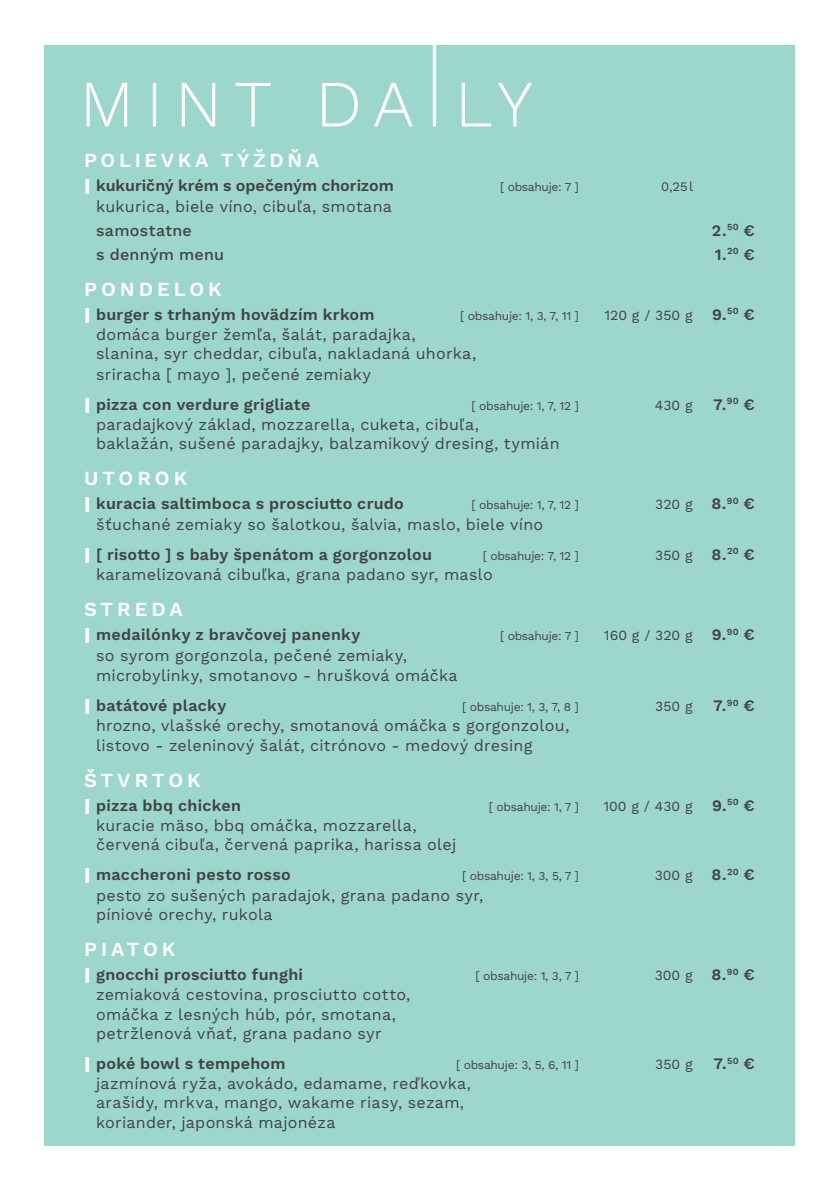
<style>
.page{position:relative;width:840px;height:1191px;background:#fff}
.page>*{position:absolute;margin:0;border:0;box-sizing:border-box;transform-origin:0 0}
.t1{font:600 20px "Work Sans";letter-spacing:.185em;color:#fff}
.t2{font:16px/19.2px "Work Sans";letter-spacing:.015em;color:#414243}
.t3{font:600 16px "Work Sans";letter-spacing:.015em;color:#414243}
.t4{font:600 16px "Work Sans";letter-spacing:-.005em;color:#414243}
.t5{font:500 16px "Work Sans";letter-spacing:.015em;color:#414243}
.t6{font:14px "Work Sans";color:#414243}
.t7{font:13px "Work Sans";color:#414243}
.t8{font:12px "Work Sans";letter-spacing:-.025em;color:#414243}
.s1{font-weight:900;font-size:17px;color:#fff}
.s2{font-weight:600;font-size:16px}
.s3{font-weight:600}
</style>
<div class="page">
<div style="left:44px;top:45px;width:750px;height:1100px;background:#9dd6cd"></div>
<svg style="left:87px;top:45px;width:444px;height:81px"></svg>
<p class="t1" style="left:84px;top:149px;width:236px">POLIEVKA TÝŽDŇA</p>
<p class="t4" style="left:84px;top:176px;width:311px"><span class="s1">|</span> kukuričný krém s opečeným chorizom</p>
<p class="t8" style="left:499px;top:180px;width:80px">[ obsahuje: 7 ]</p>
<p class="t7" style="left:660px;top:179px;width:34px">0,25l</p>
<p class="t2" style="left:96px;top:197px;width:297px">kukurica, biele víno, cibuľa, smotana</p>
<p class="t5" style="left:96px;top:221px;width:97px">samostatne</p>
<p class="t3" style="left:711px;top:221px;width:44px">2.<sup>50</sup> €</p>
<p class="t5" style="left:96px;top:245px;width:129px">s denným menu</p>
<p class="t3" style="left:714px;top:245px;width:42px">1.<sup>20</sup> €</p>
<p class="t1" style="left:84px;top:277px;width:139px">PONDELOK</p>
<p class="t3" style="left:84px;top:305px;width:292px"><span class="s1">|</span> burger s trhaným hovädzím krkom</p>
<p class="t8" style="left:460px;top:308px;width:120px">[ obsahuje: 1, 3, 7, 11 ]</p>
<p class="t6" style="left:604px;top:307px;width:152px">120 g / 350 g <span class="s2">9.</span><sup>50</sup> <span class="s2">€</span></p>
<p class="t2" style="left:96px;top:325px;width:381px;line-height:19.8px">domáca burger žemľa, šalát, paradajka, slanina, syr cheddar, cibuľa, nakladaná uhorka, sriracha [ mayo ], pečené zemiaky</p>
<p class="t3" style="left:84px;top:395px;width:228px"><span class="s1">|</span> pizza con verdure grigliate</p>
<p class="t8" style="left:471px;top:398px;width:109px">[ obsahuje: 1, 7, 12 ]</p>
<p class="t6" style="left:654px;top:397px;width:39px">430 g</p>
<p class="t3" style="left:712px;top:395px;width:43px">7.<sup>90</sup> €</p>
<p class="t2" style="left:96px;top:416px;width:465px">paradajkový základ, mozzarella, cuketa, cibuľa, baklažán, sušené paradajky, balzamikový dresing, tymián</p>
<p class="t1" style="left:84px;top:467px;width:105px">UTOROK</p>
<p class="t3" style="left:84px;top:494px;width:321px"><span class="s1">|</span> kuracia saltimboca s prosciutto crudo</p>
<p class="t8" style="left:471px;top:498px;width:109px">[ obsahuje: 1, 7, 12 ]</p>
<p class="t6" style="left:655px;top:496px;width:101px">320 g <span class="s2">8.</span><sup>90</sup> <span class="s2">€</span></p>
<p class="t2" style="left:84px;top:510px;width:460px;line-height:30px;text-indent:12px">šťuchané zemiaky so šalotkou, šalvia, maslo, biele víno <span class="s1">|</span> <span class="s3">[ risotto ] s baby špenátom a gorgonzolou</span></p>
<p class="t8" style="left:482px;top:548px;width:98px">[ obsahuje: 7, 12 ]</p>
<p class="t6" style="left:655px;top:547px;width:101px">350 g <span class="s2">8.</span><sup>20</sup> <span class="s2">€</span></p>
<p class="t2" style="left:96px;top:566px;width:398px">karamelizovaná cibuľka, grana padano syr, maslo</p>
<p class="t1" style="left:84px;top:598px;width:100px">STREDA</p>
<p class="t3" style="left:84px;top:625px;width:278px"><span class="s1">|</span> medailónky z bravčovej panenky</p>
<p class="t8" style="left:499px;top:629px;width:80px">[ obsahuje: 7 ]</p>
<p class="t6" style="left:603px;top:627px;width:152px">160 g / 320 g <span class="s2">9.</span><sup>90</sup> <span class="s2">€</span></p>
<p class="t2" style="left:96px;top:645px;width:363px;line-height:20.4px">so syrom gorgonzola, pečené zemiaky, microbylinky, smotanovo - hrušková omáčka</p>
<p class="t3" style="left:84px;top:696px;width:144px"><span class="s1">|</span> batátové placky</p>
<p class="t8" style="left:462px;top:700px;width:118px">[ obsahuje: 1, 3, 7, 8 ]</p>
<p class="t6" style="left:655px;top:698px;width:39px">350 g</p>
<p class="t3" style="left:712px;top:696px;width:43px">7.<sup>90</sup> €</p>
<p class="t2" style="left:96px;top:717px;width:474px">hrozno, vlašské orechy, smotanová omáčka s gorgonzolou, listovo - zeleninový šalát, citrónovo - medový dresing</p>
<p class="t1" style="left:84px;top:768px;width:118px">ŠTVRTOK</p>
<p class="t3" style="left:84px;top:796px;width:158px"><span class="s1">|</span> pizza bbq chicken</p>
<p class="t8" style="left:488px;top:799px;width:91px">[ obsahuje: 1, 7 ]</p>
<p class="t6" style="left:603px;top:797px;width:153px">100 g / 430 g <span class="s2">9.</span><sup>50</sup> <span class="s2">€</span></p>
<p class="t2" style="left:96px;top:816px;width:361px">kuracie mäso, bbq omáčka, mozzarella, červená cibuľa, červená paprika, harissa olej</p>
<p class="t3" style="left:84px;top:865px;width:208px"><span class="s1">|</span> maccheroni pesto rosso</p>
<p class="t8" style="left:462px;top:869px;width:118px">[ obsahuje: 1, 3, 5, 7 ]</p>
<p class="t6" style="left:654px;top:867px;width:102px">300 g <span class="s2">8.</span><sup>20</sup> <span class="s2">€</span></p>
<p class="t2" style="left:96px;top:886px;width:388px">pesto zo sušených paradajok, grana padano syr, píniové orechy, rukola</p>
<p class="t1" style="left:84px;top:937px;width:93px">PIATOK</p>
<p class="t3" style="left:84px;top:965px;width:220px"><span class="s1">|</span> gnocchi prosciutto funghi</p>
<p class="t8" style="left:475px;top:968px;width:105px">[ obsahuje: 1, 3, 7 ]</p>
<p class="t6" style="left:654px;top:967px;width:102px">300 g <span class="s2">8.</span><sup>90</sup> <span class="s2">€</span></p>
<p class="t2" style="left:96px;top:986px;width:315px">zemiaková cestovina, prosciutto cotto, omáčka z lesných húb, pór, smotana, petržlenová vňať, grana padano syr</p>
<p class="t3" style="left:84px;top:1054px;width:203px"><span class="s1">|</span> poké bowl s tempehom</p>
<p class="t8" style="left:456px;top:1057px;width:124px">[ obsahuje: 3, 5, 6, 11 ]</p>
<p class="t6" style="left:655px;top:1055px;width:39px">350 g</p>
<p class="t3" style="left:713px;top:1054px;width:43px">7.<sup>50</sup> €</p>
<p class="t2" style="left:96px;top:1074px;width:376px">jazmínová ryža, avokádo, edamame, reďkovka, arašidy, mrkva, mango, wakame riasy, sezam, koriander, japonská majonéza</p>
</div>
